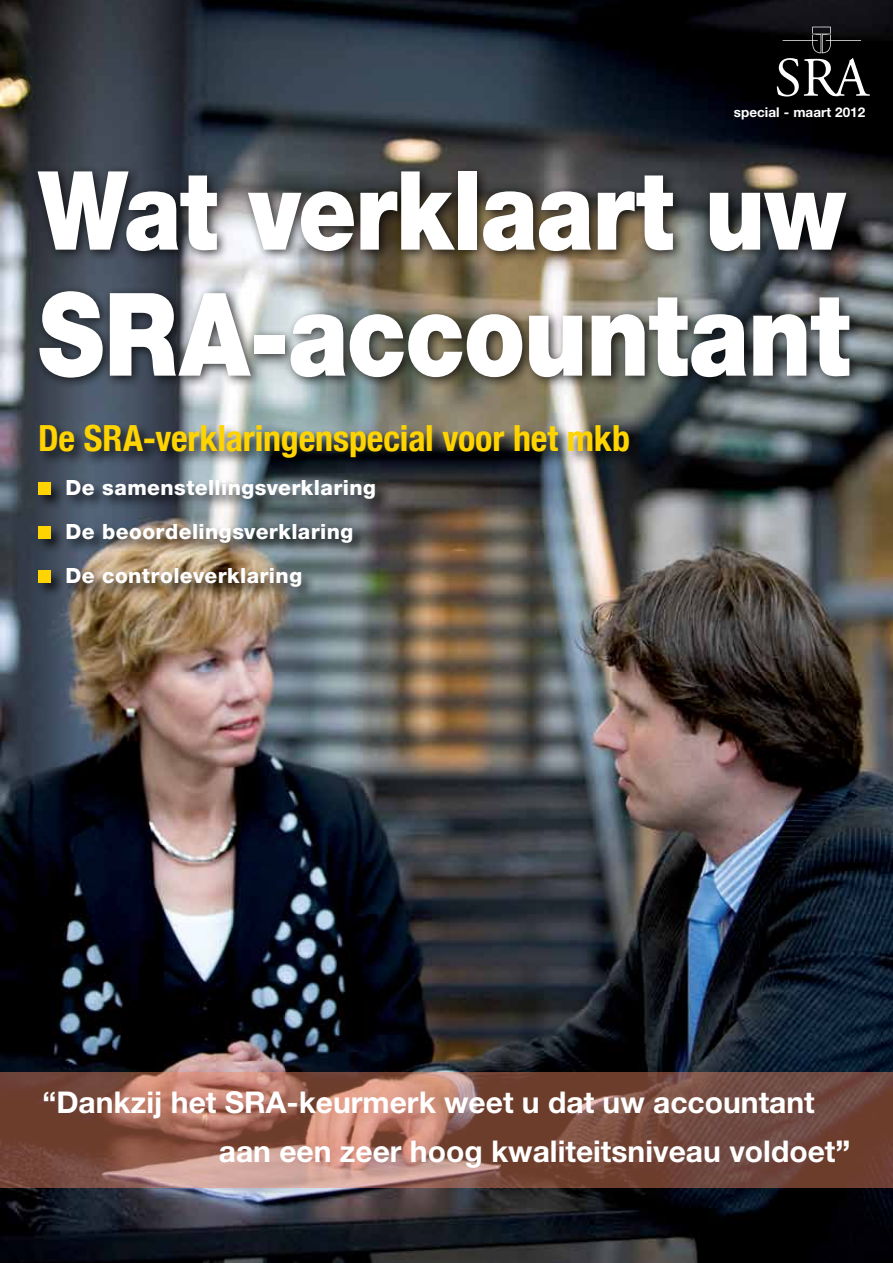
<style>
.page{position:relative;width:893px;height:1263px;background:#fff}
.page>*{position:absolute;margin:0;border:0;box-sizing:border-box;transform-origin:0 0}
.t1{font:900 115.5px "Helvetica Neue";letter-spacing:-.015em;color:#fff;scale:.85 1}
.t2{font:900 109.5px "Helvetica Neue";letter-spacing:-.01em;color:#fff;scale:.85 1}
.t3{font:700 condensed 36px "Helvetica Neue";letter-spacing:-.005em;color:#ffd400}
.t4{font:700 30px/49.5px "Helvetica Neue";color:#fff}
.t5{font:800 21px/43.8px "Helvetica Neue";letter-spacing:.02em;color:#fff}
.t6{font:700 13.5px "Helvetica Neue";color:#fff}
.s1{font-weight:800}
</style>
<div class="page">
<img style="left:0;top:0;width:893px;height:1263px">
<svg style="left:777px;top:27px;width:93px;height:70px;background:#2d2d2e"></svg>
<svg style="left:0;top:1071px;width:893px;height:116px;background:#8b5b4e"></svg>
<div style="left:35px;top:422px;width:609px;height:179px;background:#000;opacity:.75"></div>
<div style="left:38px;top:482px;width:13px;height:13px;background:#ffd400"></div>
<div style="left:38px;top:526px;width:13px;height:13px;background:#ffd400"></div>
<div style="left:38px;top:570px;width:13px;height:13px;background:#ffd400"></div>
<div style="left:32px;top:164px;width:831px;height:226px;background:#000;opacity:.75"></div>
<p class="t6" style="left:734px;top:103px;width:133px">special - maart 2012</p>
<h2 class="t2" style="left:38px;top:145px;width:951px">Wat verklaart uw</h2>
<h1 class="t1" style="left:38px;top:266px;width:957px">SRA-accountant</h1>
<p class="t3" style="left:38px;top:409px;width:593px">De SRA-verklaringenspecial voor het mkb</p>
<p class="t5" style="left:66px;top:466px;width:312px">De samenstellingsverklaring<br>De beoordelingsverklaring<br>De controleverklaring</p>
<p class="t4" style="left:219px;top:1076px;width:633px;text-indent:-176px">“Dankzij het SRA-keurmerk weet u dat uw accountant aan een zeer hoog kwaliteitsniveau voldoet<span class="s1">”</span></p>
</div>
